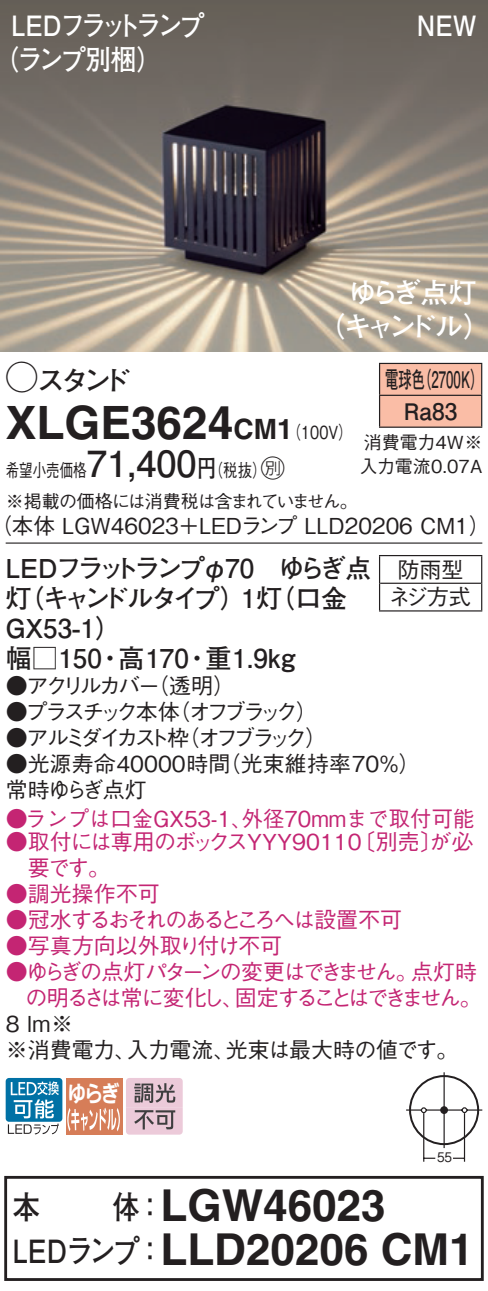
<style>
.page{position:relative;width:488px;height:1291px;background:#fff}
.page>*{position:absolute;margin:0;border:0;box-sizing:border-box;transform-origin:0 0}
.t1{font:700 46px "Helvetica LT Std";color:#231f20}
.t2{font:700 44px/44px "Helvetica LT Std";color:#231f20;text-align:center}
.t3{font:700 32px "Futo Go B101 Pro";color:#231f20;scale:.85 1}
.t4{font:700 28px/34px "Futo Go B101 Pro";letter-spacing:-.12em;color:#fff;scale:.9 1}
.t5{font:700 28px/34px "Futo Go B101 Pro";letter-spacing:-.19em;color:#fff}
.t6{font:700 28px "Futo Go B101 Pro";color:#231f20}
.t7{font:700 26px/30px "Futo Go B101 Pro";letter-spacing:-.07em;color:#231f20}
.t8{font:700 22.8px/32px "Futo Go B101 Pro";color:#231f20;text-align:center;scale:.58 1}
.t9{font:22.4px "PUD Go Dp B";color:#fff;scale:.8 1}
.t10{font:500 22px/26px "Gothic BBB Pro";color:#231f20}
.t11{font:500 22px/26px "Gothic BBB Pro";letter-spacing:-.13em;color:#c42573;text-align:right}
.t12{font:500 22px "Gothic BBB Pro";color:#c42573}
.t13{font:500 22px/26px "Gothic BBB Pro";letter-spacing:-.035em;color:#c42573}
.t14{font:500 22px/26px "Gothic BBB Pro";letter-spacing:-.025em;color:#231f20}
.t15{font:500 22px "Gothic BBB Pro";letter-spacing:-.115em;color:#c42573}
.t16{font:500 22px "Gothic BBB Pro";letter-spacing:-.195em;color:#231f20}
.t17{font:500 22px "Gothic BBB Pro";letter-spacing:-.18em;color:#231f20}
.t18{font:500 22px "Gothic BBB Pro";letter-spacing:-.13em;color:#231f20}
.t19{font:500 18px/31.6px "Gothic BBB Pro";letter-spacing:-.035em;color:#231f20;scale:.75 1}
.t20{font:500 18px/24px "Gothic BBB Pro";color:#231f20}
.t21{font:500 13.2px "Gothic BBB Pro";color:#231f20;scale:.9 1}
.s1{font-family:"Ford Classification 1";font-weight:400;font-size:32px}
.s2{font-size:28px}
.s3{font-family:"Gothic BBB Pro";font-weight:500;font-size:18px}
.s4{font-family:"Futo Go B101 Pro";font-weight:700;font-size:36px}
.s5{font-family:"Futo Go B101 Pro";font-weight:700;font-size:24px}
.s6{font-family:"Ford Classification 1";font-weight:400;font-size:24px}
.s7{font-family:"Futo Go B101 Pro";font-size:32px}
</style>
<div class="page">
<img style="left:0;top:0;width:488px;height:351px">
<div style="left:380px;top:364px;width:101px;height:62px;background:#fabda6"></div>
<hr style="left:379px;top:363px;width:103px;height:1px;background:#231f20">
<hr style="left:379px;top:364px;width:1px;height:31px;background:#231f20">
<hr style="left:481px;top:364px;width:1px;height:31px;background:#231f20">
<hr style="left:379px;top:395px;width:103px;height:1px;background:#231f20">
<hr style="left:379px;top:396px;width:1px;height:31px;background:#231f20">
<hr style="left:481px;top:396px;width:1px;height:31px;background:#231f20">
<hr style="left:379px;top:426px;width:103px;height:2px;background:#231f20">
<hr style="left:6px;top:542px;width:476px;height:2px;background:#231f20">
<svg style="left:379px;top:556px;width:1px;height:54px"></svg>
<hr style="left:379px;top:555px;width:103px;height:1px;background:#231f20">
<hr style="left:380px;top:583px;width:101px;height:1px;background:#231f20">
<svg style="left:481px;top:556px;width:1px;height:54px"></svg>
<hr style="left:379px;top:610px;width:103px;height:2px;background:#231f20">
<div style="left:409px;top:1075px;width:70px;height:70px;border:2px solid #231f20;border-radius:50%"></div>
<hr style="left:426px;top:1109px;width:36px;height:2px;background:#231f20">
<hr style="left:443px;top:1072px;width:1px;height:76px;background:#231f20">
<svg style="left:406px;top:1107px;width:20px;height:6px"></svg>
<svg style="left:461px;top:1107px;width:21px;height:6px"></svg>
<div style="left:440px;top:1106px;width:8px;height:8px;background:#231f20;border-radius:50%"></div>
<hr style="left:463px;top:1113px;width:2px;height:49px;background:#231f20">
<hr style="left:423px;top:1113px;width:1px;height:49px;background:#231f20">
<div style="left:6px;top:1078px;width:56px;height:44px;background:#0071a5;border-radius:3px"></div>
<svg style="left:11px;top:1081px;width:48px;height:37px"></svg>
<svg style="left:8px;top:1124px;width:51px;height:10px"></svg>
<div style="left:66px;top:1078px;width:56px;height:57px;background:#d67d58"></div>
<svg style="left:67px;top:1108px;width:53px;height:23px"></svg>
<svg style="left:126px;top:1078px;width:57px;height:57px;background:#c9afbb"></svg>
<div style="left:4px;top:1176px;width:479px;height:105px;border:3px solid #231f20"></div>
<p class="t4" style="left:-7px;top:5px;width:237px;text-indent:18px">LEDフラットランプ（ランプ別梱）</p>
<p class="t4" style="left:416px;top:5px;width:68px">NEW</p>
<p class="t5" style="left:317px;top:272px;width:176px;text-indent:32px">ゆらぎ点灯（キャンドル）</p>
<p class="t6" style="left:6px;top:358px;width:128px"><span class="s1">A</span>スタンド</p>
<h1 class="t1" style="left:6px;top:395px;width:348px">XLGE3624<span class="s2">CM1</span><span class="s3">（100V）</span></h1>
<p class="t19" style="left:6px;top:452px;width:471px">希望小売価格<span class="s4">71,400</span><span class="s5">円</span>（税抜）<span class="s6">C<br></span>※掲載の価格には消費税は含まれていません。</p>
<p class="t10" style="left:-10px;top:510px;width:501px">（本体 LGW46023＋LEDランプ LLD20206 CM1）</p>
<p class="t8" style="left:385px;top:360px;width:171px">電球色（2700K）<br>Ra83</p>
<p class="t20" style="left:359px;top:428px;width:124px">消費電力4W※入力電流0.07A</p>
<p class="t7" style="left:6px;top:550px;width:367px">LEDフラットランプφ70 ゆらぎ点灯（キャンドルタイプ）1 灯（口金<br>GX53-1）<br>幅□150・高170・重1.9kg</p>
<p class="t18" style="left:6px;top:668px;width:231px">●アクリルカバー（透明）</p>
<p class="t17" style="left:6px;top:694px;width:313px">●プラスチック本体（オフブラック）</p>
<p class="t16" style="left:6px;top:720px;width:323px">●アルミダイカスト枠（オフブラック）</p>
<p class="t10" style="left:6px;top:748px;width:416px">●光源寿命40000時間（光束維持率70％）常時ゆらぎ点灯</p>
<p class="t13" style="left:28px;top:826px;width:447px;text-indent:-22px">●取付には専用のボックスYYY90110〔別売〕が必要です。</p>
<p class="t13" style="left:6px;top:878px;width:156px">●調光操作不可</p>
<p class="t15" style="left:6px;top:902px;width:398px">●冠水するおそれのあるところへは設置不可</p>
<p class="t12" style="left:6px;top:928px;width:278px">●写真方向以外取り付け不可</p>
<p class="t11" style="left:6px;top:956px;width:477px">●ゆらぎの点灯パターンの変更はできません。点灯時の明るさは常に変化し、固定することはできません。</p>
<p class="t14" style="left:6px;top:1008px;width:454px">8 lm※<br>※消費電力、入力電流、光束は最大時の値です。</p>
<p class="t10" style="left:389px;top:553px;width:83px;line-height:27.6px;text-align:center">防雨型ネジ方式</p>
<p class="t12" style="left:6px;top:801px;width:470px">●ランプは口金GX53-1、外径70mmまで取付可能</p>
<p class="t9" style="left:68px;top:1077px;width:65px">ゆらぎ</p>
<p class="t21" style="left:437px;top:1147px;width:18px">55</p>
<h2 class="t2" style="left:13px;top:1183px;width:462px"><span class="s7">体：</span>LGW46023<br><span class="s7">LEDランプ：</span>LLD20206 CM1</h2>
<h3 class="t3" style="left:13px;top:1181px;width:34px">本</h3>
</div>
